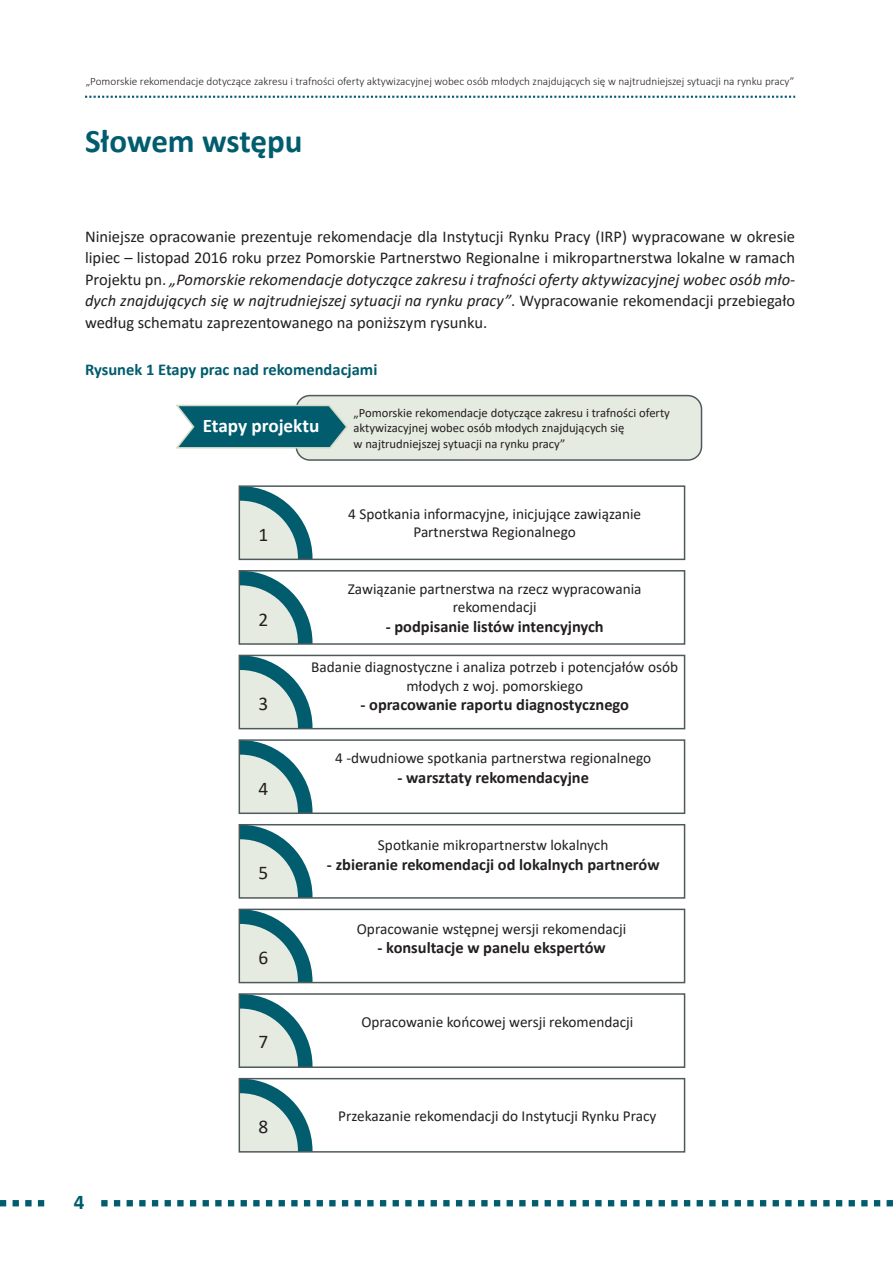
<style>
.page{position:relative;width:893px;height:1263px;background:#fff}
.page>*{position:absolute;margin:0;border:0;box-sizing:border-box;transform-origin:0 0}
.t1{font:700 33px "Calibri";color:#015c6e}
.t2{font:700 21px "Calibri";color:#015c6e}
.t3{font:19.35px "Calibri";color:#231f20}
.t4{font:700 19.2px "Calibri";color:#fff}
.t5{font:16.5px/21.5px "Calibri";color:#231f20;text-align:justify}
.t6{font:700 16.5px "Calibri";color:#015c6e}
.t7{font:700 16.35px "Calibri";color:#231f20}
.t8{font:15.3px/18.3px "Calibri";color:#231f20;text-align:center}
.t9{font:12.6px/15.1px "Calibri";color:#231f20}
.t10{font:300 11.25px "Calibri";color:#231f20}
.s1{font-style:italic}
</style>
<div class="page">
<svg style="left:0;top:1200px;width:893px;height:6px"></svg>
<svg style="left:85px;top:96px;width:710px;height:2px"></svg>
<div style="left:48px;top:1193px;width:47px;height:15px;background:#fff"></div>
<div style="left:296px;top:396px;width:405px;height:64px;background:#e6ebe1;border-radius:14px"></div>
<div style="left:295px;top:395px;width:407px;height:66px;border:2px solid #4f5a5b;border-radius:14px"></div>
<svg style="left:175px;top:404px;width:173px;height:45px;background:#307985"></svg>
<svg style="left:242px;top:1081px;width:70px;height:68px"></svg>
<div style="left:239px;top:1078px;width:446px;height:74px;border:2px solid #4f5a5b"></div>
<svg style="left:242px;top:996px;width:70px;height:69px"></svg>
<div style="left:239px;top:993px;width:446px;height:75px;border:2px solid #4f5a5b"></div>
<svg style="left:242px;top:912px;width:70px;height:68px"></svg>
<div style="left:239px;top:909px;width:446px;height:74px;border:2px solid #4f5a5b"></div>
<svg style="left:242px;top:827px;width:70px;height:69px"></svg>
<div style="left:239px;top:824px;width:446px;height:75px;border:2px solid #4f5a5b"></div>
<svg style="left:242px;top:742px;width:70px;height:69px"></svg>
<div style="left:239px;top:739px;width:446px;height:75px;border:2px solid #4f5a5b"></div>
<svg style="left:242px;top:658px;width:70px;height:68px"></svg>
<div style="left:239px;top:655px;width:446px;height:74px;border:2px solid #4f5a5b"></div>
<svg style="left:242px;top:573px;width:70px;height:69px"></svg>
<div style="left:239px;top:570px;width:446px;height:75px;border:2px solid #4f5a5b"></div>
<svg style="left:242px;top:488px;width:70px;height:69px"></svg>
<div style="left:239px;top:485px;width:446px;height:75px;border:2px solid #4f5a5b"></div>
<p class="t10" style="left:86px;top:74px;width:710px">„Pomorskie rekomendacje dotyczące zakresu i trafności oferty aktywizacyjnej wobec osób młodych znajdujących się w najtrudniejszej sytuacji na rynku pracy”</p>
<h1 class="t1" style="left:85px;top:118px;width:219px">Słowem wstępu</h1>
<p class="t5" style="left:85px;top:225px;width:712px">Niniejsze opracowanie prezentuje rekomendacje dla Instytucji Rynku Pracy (IRP) wypracowane w okresie lipiec – listopad 2016 roku przez Pomorskie Partnerstwo Regionalne i mikropartnerstwa lokalne w ramach Projektu pn. <span class="s1">„Pomorskie rekomendacje dotyczące zakresu i trafności oferty aktywizacyjnej wobec osób mło&shy;dych znajdujących się w najtrudniejszej sytuacji na rynku pracy”</span>. Wypracowanie rekomendacji przebiegało według schematu zaprezentowanego na poniższym rysunku.</p>
<p class="t6" style="left:85px;top:357px;width:294px">Rysunek 1 Etapy prac nad rekomendacjami</p>
<p class="t4" style="left:203px;top:412px;width:118px">Etapy projektu</p>
<p class="t3" style="left:258px;top:521px;width:11px">1</p>
<p class="t3" style="left:258px;top:606px;width:11px">2</p>
<p class="t9" style="left:353px;top:405px;width:318px">„Pomorskie rekomendacje dotyczące zakresu i trafności oferty aktywizacyjnej wobec osób młodych znajdujących się<br>w najtrudniejszej sytuacji na rynku pracy”</p>
<p class="t8" style="left:348px;top:504px;width:295px">4 Spotkania informacyjne, inicjujące zawiązanie<br>Partnerstwa Regionalnego</p>
<p class="t8" style="left:348px;top:579px;width:295px">Zawiązanie partnerstwa na rzecz wypracowania rekomendacji</p>
<p class="t7" style="left:386px;top:615px;width:219px">- podpisanie listów intencyjnych</p>
<p class="t2" style="left:74px;top:1187px;width:12px">4</p>
<p class="t3" style="left:258px;top:690px;width:11px">3</p>
<p class="t3" style="left:258px;top:775px;width:11px">4</p>
<p class="t3" style="left:258px;top:859px;width:11px">5</p>
<p class="t3" style="left:258px;top:944px;width:11px">6</p>
<p class="t3" style="left:258px;top:1028px;width:11px">7</p>
<p class="t3" style="left:258px;top:1113px;width:11px">8</p>
<p class="t8" style="left:311px;top:658px;width:368px">Badanie diagnostyczne i analiza potrzeb i potencjałów osób młodych z woj. pomorskiego</p>
<p class="t7" style="left:360px;top:693px;width:270px">- opracowanie raportu diagnostycznego</p>
<p class="t8" style="left:335px;top:749px;width:317px">4 -dwudniowe spotkania partnerstwa regionalnego</p>
<p class="t7" style="left:397px;top:766px;width:193px">- warsztaty rekomendacyjne</p>
<p class="t8" style="left:378px;top:835px;width:232px">Spotkanie mikropartnerstw lokalnych</p>
<p class="t7" style="left:327px;top:853px;width:334px">- zbieranie rekomendacji od lokalnych partnerów</p>
<p class="t8" style="left:357px;top:919px;width:271px">Opracowanie wstępnej wersji rekomendacji</p>
<p class="t7" style="left:378px;top:936px;width:230px">- konsultacje w panelu ekspertów</p>
<p class="t8" style="left:361px;top:1012px;width:273px">Opracowanie końcowej wersji rekomendacji</p>
<p class="t8" style="left:338px;top:1106px;width:320px">Przekazanie rekomendacji do Instytucji Rynku Pracy</p>
</div>
